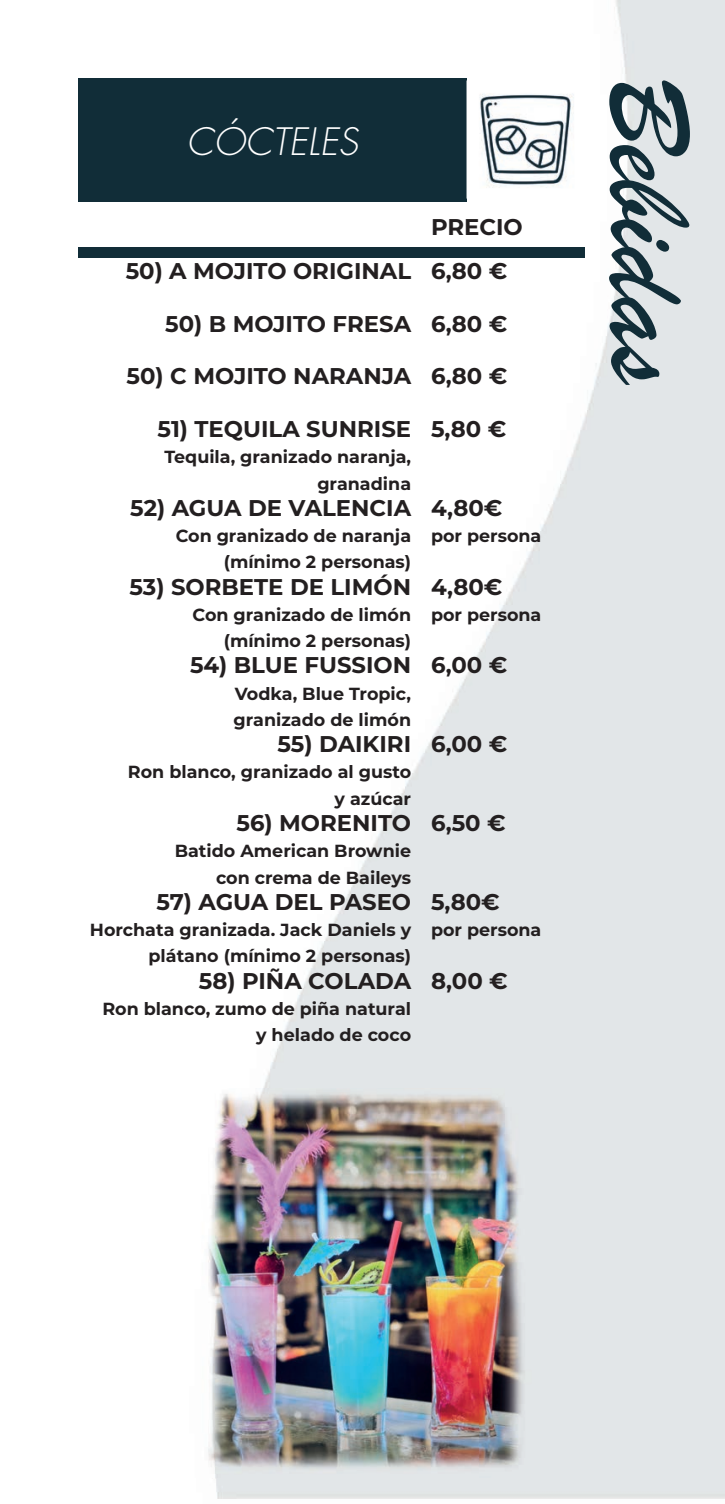
<style>
.page{position:relative;width:725px;height:1504px;background:#fff}
.page>*{position:absolute;margin:0;border:0;box-sizing:border-box;transform-origin:0 0}
.t1{font:120.75px "Brush Script";color:#112d38}
.t2{font:italic 300 36.75px "Futura";color:#fff}
.t3{font:700 22.75px "Montserrat";color:#231f20}
.t4{font:700 17.5px/26.2px "Montserrat";color:#231f20;text-align:right}
</style>
<div class="page">
<img style="left:78px;top:0;width:646px;height:1499px">
<div style="left:78px;top:78px;width:388px;height:123px;background:#112d38"></div>
<div style="left:78px;top:247px;width:506px;height:10px;background:#112d38"></div>
<img style="left:467px;top:80px;width:117px;height:118px">
<img style="left:466px;top:80px;width:1px;height:118px">
<img style="left:189px;top:1088px;width:346px;height:389px">
<h2 class="t2" style="left:186px;top:118px;width:173px">CÓCTELES</h2>
<h3 class="t3" style="left:126px;top:255px;width:287px">50) A MOJITO ORIGINAL</h3>
<h3 class="t3" style="left:165px;top:307px;width:247px">50) B MOJITO FRESA</h3>
<h3 class="t3" style="left:127px;top:360px;width:286px">50) C MOJITO NARANJA</h3>
<h3 class="t3" style="left:157px;top:412px;width:255px">51) TEQUILA SUNRISE</h3>
<p class="t4" style="left:164px;top:443px;width:248px">Tequila, granizado naranja, granadina</p>
<h3 class="t3" style="left:130px;top:491px;width:282px">52) AGUA DE VALENCIA</h3>
<p class="t4" style="left:176px;top:522px;width:237px">Con granizado de naranja (mínimo 2 personas)</p>
<h3 class="t3" style="left:129px;top:570px;width:283px">53) SORBETE DE LIMÓN</h3>
<p class="t4" style="left:192px;top:600px;width:220px">Con granizado de limón (mínimo 2 personas)</p>
<h3 class="t3" style="left:190px;top:649px;width:222px">54) BLUE FUSSION</h3>
<p class="t4" style="left:233px;top:679px;width:179px;text-align:left">Vodka, Blue Tropic, granizado de limón</p>
<h3 class="t3" style="left:277px;top:727px;width:135px">55) DAIKIRI</h3>
<p class="t4" style="left:128px;top:758px;width:284px">Ron blanco, granizado al gusto y azúcar</p>
<h3 class="t3" style="left:236px;top:806px;width:176px">56) MORENITO</h3>
<p class="t4" style="left:175px;top:837px;width:238px">Batido American Brownie con crema de Baileys</p>
<h3 class="t3" style="left:156px;top:885px;width:256px">57) AGUA DEL PASEO</h3>
<p class="t4" style="left:90px;top:915px;width:322px">Horchata granizada. Jack Daniels y plátano (mínimo 2 personas)</p>
<h3 class="t3" style="left:199px;top:964px;width:214px">58) PIÑA COLADA</h3>
<p class="t4" style="left:102px;top:994px;width:310px">Ron blanco, zumo de piña natural y helado de coco</p>
<h3 class="t3" style="left:431px;top:211px;width:93px">PRECIO</h3>
<h3 class="t3" style="left:431px;top:255px;width:78px">6,80 €</h3>
<h3 class="t3" style="left:431px;top:307px;width:78px">6,80 €</h3>
<h3 class="t3" style="left:431px;top:360px;width:78px">6,80 €</h3>
<h3 class="t3" style="left:431px;top:412px;width:77px">5,80 €</h3>
<h3 class="t3" style="left:431px;top:491px;width:73px">4,80€</h3>
<p class="t4" style="left:431px;top:522px;width:112px">por persona</p>
<h3 class="t3" style="left:431px;top:570px;width:73px">4,80€</h3>
<p class="t4" style="left:431px;top:600px;width:112px">por persona</p>
<h3 class="t3" style="left:431px;top:649px;width:78px">6,00 €</h3>
<h3 class="t3" style="left:431px;top:727px;width:78px">6,00 €</h3>
<h3 class="t3" style="left:431px;top:806px;width:76px">6,50 €</h3>
<h3 class="t3" style="left:431px;top:885px;width:70px">5,80€</h3>
<p class="t4" style="left:431px;top:915px;width:112px">por persona</p>
<h3 class="t3" style="left:431px;top:964px;width:78px">8,00 €</h3>
<h1 class="t1" style="left:721px;top:78px;width:308px;rotate:90deg">Bebidas</h1>
</div>
